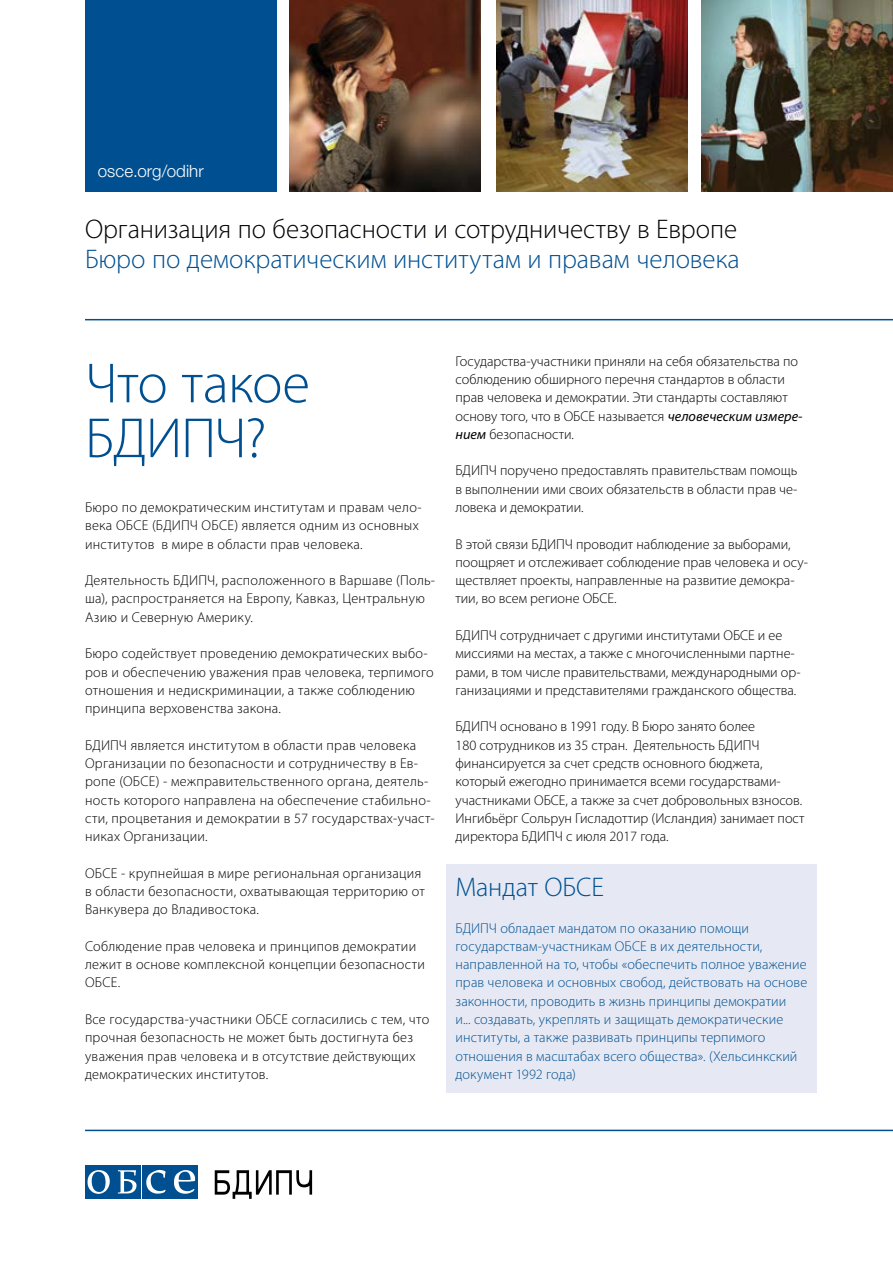
<style>
.page{position:relative;width:893px;height:1263px;background:#fff}
.page>*{position:absolute;margin:0;border:0;box-sizing:border-box;transform-origin:0 0}
.t1{font:300 57px/54.9px "Myriad Pro";letter-spacing:-.02em;color:#005091}
.t2{font:300 27px "Myriad Pro";color:#005091}
.t3{font:300 27px "Myriad Pro";letter-spacing:-.005em;color:#000}
.t4{font:300 16.95px "Helvetica Neue LT Pro";letter-spacing:.005em;color:#fff}
.t5{font:300 14.25px/18.3px "Myriad Pro";letter-spacing:.01em;color:#000}
.t6{font:300 14.25px/18.3px "Myriad Pro";letter-spacing:.01em;color:#005091}
.s1{font-weight:400;font-style:italic}
</style>
<div class="page">
<div style="left:446px;top:864px;width:370px;height:229px;background:#e6e9f3"></div>
<div style="left:85px;top:0;width:191px;height:191px;background:#005091"></div>
<img style="left:702px;top:0;width:191px;height:191px">
<img style="left:289px;top:0;width:191px;height:191px">
<img style="left:496px;top:0;width:191px;height:191px">
<hr style="left:85px;top:1130px;width:808px;height:1px;background:#005091">
<hr style="left:85px;top:319px;width:808px;height:1px;background:#005091">
<div style="left:85px;top:1165px;width:27px;height:34px;background:#005091"></div>
<div style="left:114px;top:1165px;width:27px;height:34px;background:#005091"></div>
<div style="left:142px;top:1165px;width:27px;height:34px;background:#005091"></div>
<div style="left:171px;top:1165px;width:27px;height:34px;background:#005091"></div>
<svg style="left:87px;top:1170px;width:23px;height:24px"></svg>
<svg style="left:146px;top:1169px;width:20px;height:25px"></svg>
<svg style="left:174px;top:1170px;width:21px;height:24px"></svg>
<svg style="left:118px;top:1170px;width:19px;height:24px"></svg>
<svg style="left:215px;top:1170px;width:97px;height:29px"></svg>
<p class="t4" style="left:98px;top:161px;width:107px">osce.org/odihr</p>
<h2 class="t3" style="left:85px;top:214px;width:654px">Организация по безопасности и сотрудничеству в Европе</h2>
<h2 class="t2" style="left:85px;top:244px;width:656px">Бюро по демократическим институтам и правам человека</h2>
<h1 class="t1" style="left:85px;top:357px;width:226px">Что такое<br>БДИПЧ?</h1>
<p class="t5" style="left:85px;top:498px;width:338px">Бюро по демократическим институтам и правам чело&shy;века ОБСЕ (БДИПЧ ОБСЕ) является одним из основных институтов в мире в области прав человека.</p>
<p class="t5" style="left:85px;top:571px;width:352px">Деятельность БДИПЧ, расположенного в Варшаве (Поль&shy;ша), распространяется на Европу, Кавказ, Центральную<br>Азию и Северную Америку.</p>
<p class="t5" style="left:85px;top:645px;width:350px">Бюро содействует проведению демократических выбо&shy;ров и обеспечению уважения прав человека, терпимого отношения и недискриминации, а также соблюдению принципа верховенства закона.</p>
<p class="t5" style="left:85px;top:736px;width:351px">БДИПЧ является институтом в области прав человека Организации по безопасности и сотрудничеству в Ев&shy;ропе (ОБСЕ) - межправительственного органа, деятель&shy;ность которого направлена на обеспечение стабильно&shy;сти, процветания и демократии в 57 государствах-участ&shy;никах Организации.</p>
<p class="t5" style="left:85px;top:864px;width:341px">ОБСЕ - крупнейшая в мире региональная организация в области безопасности, охватывающая территорию от<br>Ванкувера до Владивостока.</p>
<p class="t5" style="left:85px;top:937px;width:341px">Соблюдение прав человека и принципов демократии лежит в основе комплексной концепции безопасности<br>ОБСЕ.</p>
<p class="t5" style="left:85px;top:1010px;width:346px">Все государства-участники ОБСЕ согласились с тем, что прочная безопасность не может быть достигнута без уважения прав человека и в отсутствие действующих демократических институтов.</p>
<p class="t5" style="left:455px;top:352px;width:349px">Государства-участники приняли на себя обязательства по соблюдению обширного перечня стандартов в области прав человека и демократии. Эти стандарты составляют основу того, что в ОБСЕ называется <span class="s1">человеческим измере&shy;нием</span> безопасности.</p>
<p class="t5" style="left:455px;top:462px;width:343px;text-align:justify">БДИПЧ поручено предоставлять правительствам помощь в выполнении ими своих обязательств в области прав че&shy;ловека и демократии.</p>
<p class="t5" style="left:455px;top:535px;width:354px">В этой связи БДИПЧ проводит наблюдение за выборами, поощряет и отслеживает соблюдение прав человека и осу&shy;ществляет проекты, направленные на развитие демокра&shy;тии, во всем регионе ОБСЕ.</p>
<p class="t5" style="left:455px;top:626px;width:347px">БДИПЧ сотрудничает с другими институтами ОБСЕ и ее миссиями на местах, а также с многочисленными партне&shy;рами, в том числе правительствами, международными ор&shy;ганизациями и представителями гражданского общества.</p>
<p class="t5" style="left:455px;top:718px;width:351px">БДИПЧ основано в 1991 году. В Бюро занято более<br>180 сотрудников из 35 стран. Деятельность БДИПЧ финансируется за счет средств основного бюджета, который ежегодно принимается всеми государствами&shy;участниками ОБСЕ, а также за счет добровольных взносов.<br>Ингибьёрг Сольрун Гисладоттир (Исландия) занимает пост директора БДИПЧ с июля 2017 года.</p>
<h2 class="t2" style="left:455px;top:872px;width:150px">Мандат ОБСЕ</h2>
<p class="t6" style="left:455px;top:919px;width:353px">БДИПЧ обладает мандатом по оказанию помощи государствам-участникам ОБСЕ в их деятельности, направленной на то, чтобы «обеспечить полное уважение прав человека и основных свобод, действовать на основе законности, проводить в жизнь принципы демократии<br>и... создавать, укреплять и защищать демократические институты, а также развивать принципы терпимого отношения в масштабах всего общества». (Хельсинкский документ 1992 года)</p>
</div>
